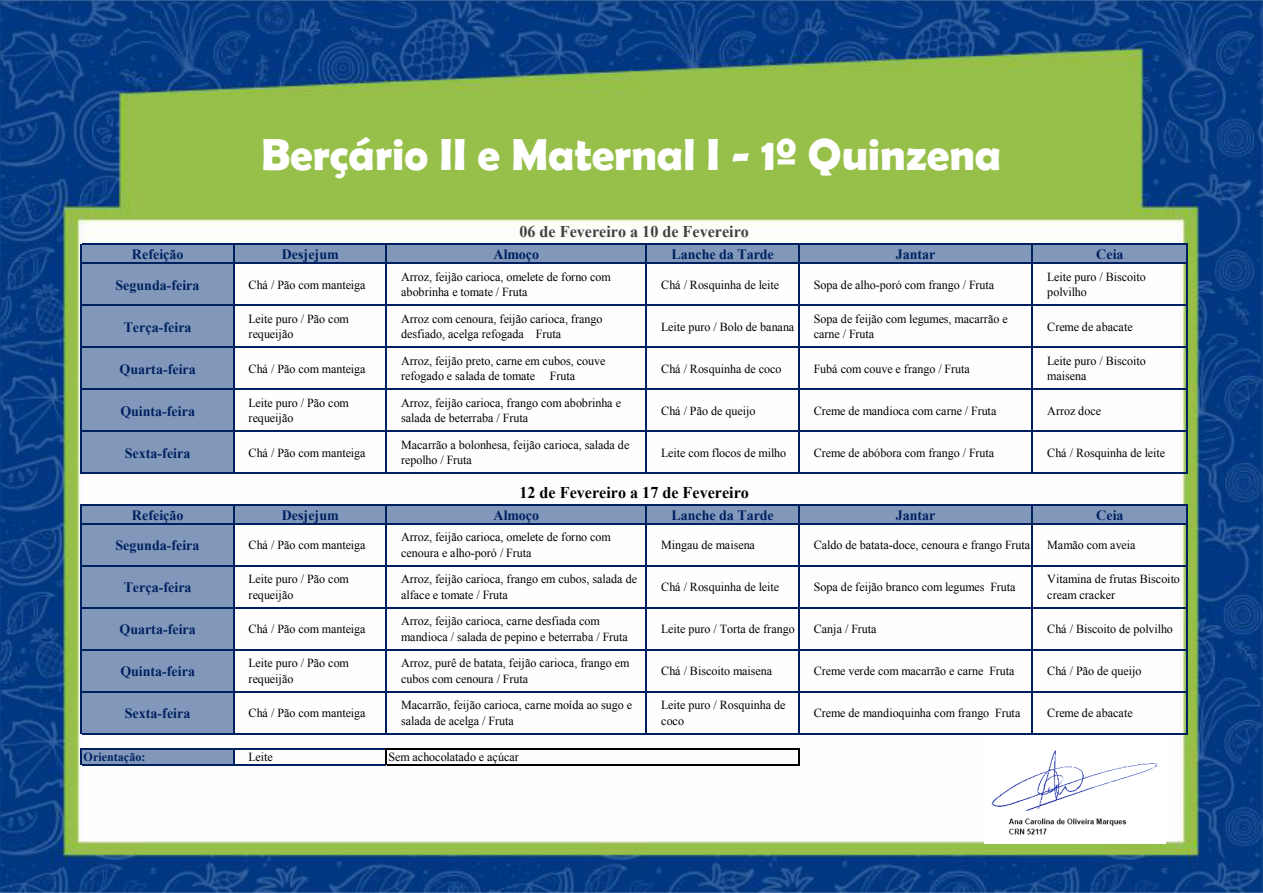
<style>
.page{position:relative;width:1263px;height:893px;background:#fff}
.page>*{position:absolute;margin:0;border:0;box-sizing:border-box;transform-origin:0 0}
.t1{font:700 45px "Berlin Sans FB Demi";color:#fff}
.t2{font:700 16.5px "Times New Roman";color:#404040}
.t3{font:700 16.5px "Times New Roman";color:#000}
.t4{font:700 14.25px "Times New Roman";color:#002060}
.t5{font:12.3px/15.6px "Times New Roman";color:#000}
.t6{font:700 12.3px "Times New Roman";letter-spacing:.005em;color:#002060}
</style>
<div class="page">
<img style="left:0;top:0;width:1263px;height:893px">
<div style="left:82px;top:244px;width:1105px;height:19px;background:#8198ba"></div>
<div style="left:82px;top:263px;width:152px;height:210px;background:#8198ba"></div>
<div style="left:82px;top:505px;width:1105px;height:19px;background:#8198ba"></div>
<div style="left:82px;top:524px;width:152px;height:210px;background:#8198ba"></div>
<div style="left:82px;top:749px;width:152px;height:16px;background:#8198ba"></div>
<hr style="left:81px;top:244px;width:1px;height:230px;background:#002060">
<hr style="left:233px;top:245px;width:1px;height:229px;background:#002060">
<hr style="left:386px;top:245px;width:1px;height:229px;background:#002060">
<hr style="left:646px;top:245px;width:1px;height:229px;background:#002060">
<hr style="left:798px;top:245px;width:1px;height:229px;background:#002060">
<hr style="left:1032px;top:245px;width:1px;height:229px;background:#002060">
<hr style="left:1186px;top:245px;width:2px;height:229px;background:#002060">
<hr style="left:81px;top:504px;width:1px;height:230px;background:#002060">
<hr style="left:233px;top:505px;width:1px;height:229px;background:#002060">
<hr style="left:82px;top:748px;width:304px;height:1px;background:#002060">
<hr style="left:386px;top:505px;width:1px;height:229px;background:#002060">
<hr style="left:798px;top:505px;width:1px;height:229px;background:#002060">
<hr style="left:82px;top:764px;width:304px;height:1px;background:#002060">
<svg style="left:81px;top:748px;width:1px;height:17px"></svg>
<svg style="left:233px;top:749px;width:1px;height:15px"></svg>
<svg style="left:386px;top:748px;width:1px;height:17px"></svg>
<hr style="left:646px;top:505px;width:1px;height:229px;background:#002060">
<svg style="left:798px;top:749px;width:1px;height:15px"></svg>
<hr style="left:1032px;top:505px;width:1px;height:229px;background:#002060">
<hr style="left:1186px;top:505px;width:2px;height:229px;background:#002060">
<hr style="left:82px;top:244px;width:1106px;height:1px;background:#002060">
<hr style="left:82px;top:262px;width:1106px;height:1px;background:#002060">
<hr style="left:82px;top:304px;width:1106px;height:2px;background:#002060">
<hr style="left:82px;top:346px;width:1106px;height:2px;background:#002060">
<hr style="left:82px;top:388px;width:1106px;height:2px;background:#002060">
<hr style="left:82px;top:431px;width:1106px;height:1px;background:#002060">
<hr style="left:82px;top:473px;width:1106px;height:1px;background:#002060">
<hr style="left:82px;top:504px;width:1106px;height:1px;background:#002060">
<hr style="left:82px;top:523px;width:1106px;height:1px;background:#002060">
<hr style="left:82px;top:565px;width:1106px;height:1px;background:#002060">
<hr style="left:82px;top:607px;width:1106px;height:1px;background:#002060">
<hr style="left:82px;top:649px;width:1106px;height:1px;background:#002060">
<hr style="left:82px;top:691px;width:1106px;height:1px;background:#002060">
<hr style="left:82px;top:733px;width:1106px;height:1px;background:#002060">
<hr style="left:387px;top:748px;width:412px;height:1px;background:#000">
<hr style="left:387px;top:764px;width:412px;height:1px;background:#000">
<img style="left:984px;top:739px;width:181px;height:104px">
<p class="t1" style="left:261px;top:128px;width:741px">Berçário II e Maternal I - 1º Quinzena</p>
<p class="t2" style="left:519px;top:220px;width:231px">06 de Fevereiro a 10 de Fevereiro</p>
<p class="t4" style="left:132px;top:245px;width:53px">Refeição</p>
<p class="t4" style="left:282px;top:245px;width:58px">Desjejum</p>
<p class="t4" style="left:494px;top:245px;width:47px">Almoço</p>
<p class="t4" style="left:671px;top:245px;width:104px">Lanche da Tarde</p>
<p class="t4" style="left:896px;top:245px;width:41px">Jantar</p>
<p class="t4" style="left:1096px;top:245px;width:29px">Ceia</p>
<p class="t4" style="left:116px;top:275px;width:85px">Segunda-feira</p>
<p class="t5" style="left:249px;top:276px;width:118px">Chá / Pão com manteiga</p>
<p class="t5" style="left:401px;top:269px;width:211px">Arroz, feijão carioca, omelete de forno com abobrinha e tomate / Fruta</p>
<p class="t5" style="left:661px;top:276px;width:119px">Chá / Rosquinha de leite</p>
<p class="t5" style="left:814px;top:276px;width:182px">Sopa de alho-poró com frango / Fruta</p>
<p class="t5" style="left:1047px;top:269px;width:100px">Leite puro / Biscoito polvilho</p>
<p class="t4" style="left:124px;top:317px;width:69px">Terça-feira</p>
<p class="t5" style="left:249px;top:311px;width:102px">Leite puro / Pão com requeijão</p>
<p class="t5" style="left:401px;top:311px;width:203px">Arroz com cenoura, feijão carioca, frango desfiado, acelga refogada Fruta</p>
<p class="t5" style="left:661px;top:318px;width:135px">Leite puro / Bolo de banana</p>
<p class="t5" style="left:814px;top:311px;width:195px">Sopa de feijão com legumes, macarrão e carne / Fruta</p>
<p class="t5" style="left:1047px;top:318px;width:87px">Creme de abacate</p>
<p class="t4" style="left:119px;top:359px;width:78px">Quarta-feira</p>
<p class="t5" style="left:249px;top:360px;width:118px">Chá / Pão com manteiga</p>
<p class="t5" style="left:401px;top:353px;width:206px">Arroz, feijão preto, carne em cubos, couve refogado e salada de tomate Fruta</p>
<p class="t5" style="left:661px;top:360px;width:122px">Chá / Rosquinha de coco</p>
<p class="t5" style="left:814px;top:360px;width:158px">Fubá com couve e frango / Fruta</p>
<p class="t5" style="left:1047px;top:353px;width:100px">Leite puro / Biscoito maisena</p>
<p class="t4" style="left:120px;top:401px;width:76px">Quinta-feira</p>
<p class="t5" style="left:249px;top:395px;width:102px">Leite puro / Pão com requeijão</p>
<p class="t5" style="left:401px;top:395px;width:221px">Arroz, feijão carioca, frango com abobrinha e salada de beterraba / Fruta</p>
<p class="t5" style="left:661px;top:402px;width:96px">Chá / Pão de queijo</p>
<p class="t5" style="left:814px;top:402px;width:184px">Creme de mandioca com carne / Fruta</p>
<p class="t5" style="left:1047px;top:402px;width:55px">Arroz doce</p>
<p class="t4" style="left:125px;top:443px;width:67px">Sexta-feira</p>
<p class="t5" style="left:249px;top:444px;width:118px">Chá / Pão com manteiga</p>
<p class="t5" style="left:401px;top:437px;width:230px">Macarrão a bolonhesa, feijão carioca, salada de repolho / Fruta</p>
<p class="t5" style="left:661px;top:444px;width:126px">Leite com flocos de milho</p>
<p class="t5" style="left:814px;top:444px;width:182px">Creme de abóbora com frango / Fruta</p>
<p class="t5" style="left:1047px;top:444px;width:119px">Chá / Rosquinha de leite</p>
<p class="t3" style="left:519px;top:481px;width:231px">12 de Fevereiro a 17 de Fevereiro</p>
<p class="t4" style="left:132px;top:505px;width:53px">Refeição</p>
<p class="t4" style="left:282px;top:505px;width:58px">Desjejum</p>
<p class="t4" style="left:494px;top:505px;width:47px">Almoço</p>
<p class="t4" style="left:671px;top:505px;width:104px">Lanche da Tarde</p>
<p class="t4" style="left:896px;top:505px;width:41px">Jantar</p>
<p class="t4" style="left:1096px;top:505px;width:29px">Ceia</p>
<p class="t4" style="left:116px;top:536px;width:85px">Segunda-feira</p>
<p class="t5" style="left:249px;top:537px;width:118px">Chá / Pão com manteiga</p>
<p class="t5" style="left:401px;top:529px;width:211px">Arroz, feijão carioca, omelete de forno com cenoura e alho-poró / Fruta</p>
<p class="t5" style="left:661px;top:537px;width:95px">Mingau de maisena</p>
<p class="t5" style="left:814px;top:537px;width:218px">Caldo de batata-doce, cenoura e frango Fruta</p>
<p class="t5" style="left:1047px;top:537px;width:90px">Mamão com aveia</p>
<p class="t4" style="left:124px;top:578px;width:69px">Terça-feira</p>
<p class="t5" style="left:249px;top:571px;width:102px">Leite puro / Pão com requeijão</p>
<p class="t5" style="left:401px;top:571px;width:237px">Arroz, feijão carioca, frango em cubos, salada de alface e tomate / Fruta</p>
<p class="t5" style="left:661px;top:579px;width:119px">Chá / Rosquinha de leite</p>
<p class="t5" style="left:814px;top:579px;width:203px">Sopa de feijão branco com legumes Fruta</p>
<p class="t5" style="left:1047px;top:571px;width:134px">Vitamina de frutas Biscoito cream cracker</p>
<p class="t4" style="left:119px;top:620px;width:78px">Quarta-feira</p>
<p class="t5" style="left:249px;top:621px;width:118px">Chá / Pão com manteiga</p>
<p class="t5" style="left:401px;top:613px;width:228px">Arroz, feijão carioca, carne desfiada com mandioca / salada de pepino e beterraba / Fruta</p>
<p class="t5" style="left:661px;top:621px;width:135px">Leite puro / Torta de frango</p>
<p class="t5" style="left:814px;top:621px;width:64px">Canja / Fruta</p>
<p class="t5" style="left:1047px;top:621px;width:127px">Chá / Biscoito de polvilho</p>
<p class="t4" style="left:120px;top:662px;width:76px">Quinta-feira</p>
<p class="t5" style="left:249px;top:655px;width:102px">Leite puro / Pão com requeijão</p>
<p class="t5" style="left:401px;top:655px;width:230px">Arroz, purê de batata, feijão carioca, frango em cubos com cenoura / Fruta</p>
<p class="t5" style="left:661px;top:663px;width:112px">Chá / Biscoito maisena</p>
<p class="t5" style="left:814px;top:663px;width:202px">Creme verde com macarrão e carne Fruta</p>
<p class="t5" style="left:1047px;top:663px;width:96px">Chá / Pão de queijo</p>
<p class="t4" style="left:125px;top:704px;width:67px">Sexta-feira</p>
<p class="t5" style="left:249px;top:705px;width:118px">Chá / Pão com manteiga</p>
<p class="t5" style="left:401px;top:697px;width:232px">Macarrão, feijão carioca, carne moída ao sugo e salada de acelga / Fruta</p>
<p class="t5" style="left:661px;top:697px;width:126px">Leite puro / Rosquinha de coco</p>
<p class="t5" style="left:814px;top:705px;width:208px">Creme de mandioquinha com frango Fruta</p>
<p class="t5" style="left:1047px;top:705px;width:87px">Creme de abacate</p>
<p class="t6" style="left:84px;top:749px;width:64px">Orientação:</p>
<p class="t5" style="left:249px;top:749px;width:26px">Leite</p>
<p class="t5" style="left:389px;top:749px;width:132px">Sem achocolatado e açúcar</p>
</div>
